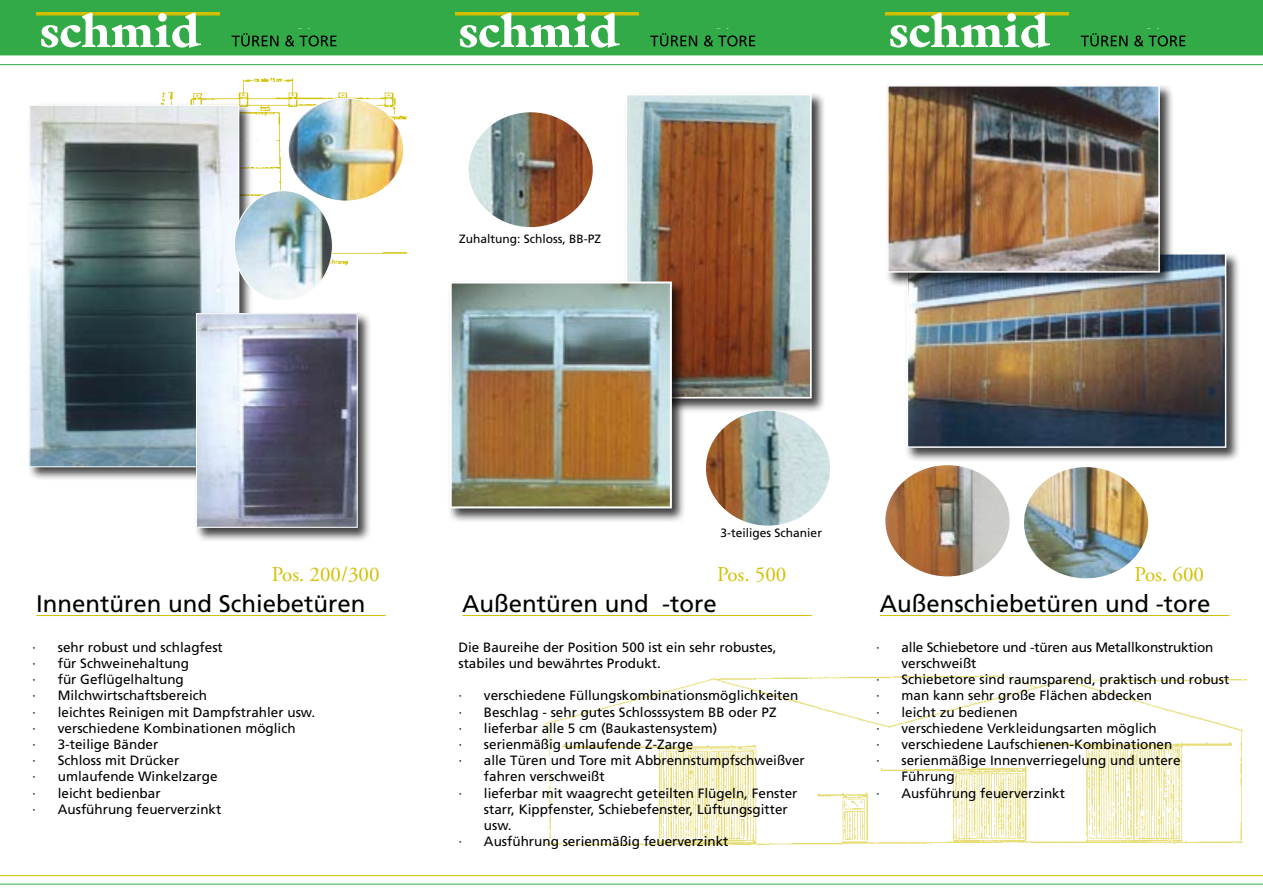
<style>
.page{position:relative;width:1263px;height:893px;background:#fff}
.page>*{position:absolute;margin:0;border:0;box-sizing:border-box;transform-origin:0 0}
.t1{font:24px "Frutiger";color:#000}
.t2{font:21px "Adobe Garamond";color:#d2c000}
.t3{font:13.5px/16.2px "Frutiger";color:#000}
.t4{font:12px "Frutiger";color:#000}
</style>
<div class="page">
<img style="left:543px;top:675px;width:703px;height:171px">
<img style="left:161px;top:78px;width:247px;height:188px">
<div style="left:623px;top:91px;width:210px;height:329px;background:#000;opacity:.75"></div>
<img style="left:628px;top:97px;width:181px;height:299px">
<div style="left:625px;top:94px;width:187px;height:305px;border:2px solid #fff"></div>
<div style="left:0;top:0;width:1263px;height:55px;background:#31aa47"></div>
<hr style="left:0;top:64px;width:1263px;height:1px;background:#31aa47">
<hr style="left:0;top:884px;width:1263px;height:1px;background:#31aa47">
<hr style="left:0;top:875px;width:1263px;height:1px;background:#d2c000">
<svg style="left:36px;top:12px;width:184px;height:4px"></svg>
<div style="left:36px;top:16px;width:184px;height:34px;background:#31aa47"></div>
<svg style="left:41px;top:12px;width:160px;height:36px"></svg>
<svg style="left:455px;top:12px;width:184px;height:4px"></svg>
<div style="left:454px;top:16px;width:185px;height:34px;background:#31aa47"></div>
<svg style="left:460px;top:12px;width:160px;height:36px"></svg>
<svg style="left:885px;top:12px;width:184px;height:4px"></svg>
<div style="left:885px;top:16px;width:184px;height:34px;background:#31aa47"></div>
<svg style="left:890px;top:12px;width:160px;height:36px"></svg>
<svg style="left:218px;top:29px;width:127px;height:17px;background:#288d3a"></svg>
<svg style="left:637px;top:29px;width:126px;height:17px;background:#288c3a"></svg>
<svg style="left:1067px;top:29px;width:127px;height:17px;background:#288d3a"></svg>
<div style="left:27px;top:103px;width:233px;height:385px;background:#000;opacity:.75"></div>
<img style="left:31px;top:107px;width:206px;height:358px">
<div style="left:29px;top:105px;width:210px;height:362px;border:1px solid #fff"></div>
<div style="left:194px;top:311px;width:184px;height:238px;background:#000;opacity:.75"></div>
<img style="left:198px;top:315px;width:158px;height:211px">
<div style="left:196px;top:313px;width:162px;height:215px;border:1px solid #fff"></div>
<hr style="left:36px;top:615px;width:350px;height:1px;background:#d2c000">
<hr style="left:462px;top:615px;width:350px;height:1px;background:#d2c000">
<hr style="left:880px;top:615px;width:349px;height:1px;background:#d2c000">
<img style="left:288px;top:98px;width:116px;height:103px">
<img style="left:234px;top:191px;width:98px;height:110px">
<div style="left:447px;top:279px;width:245px;height:250px;background:#000;opacity:.75"></div>
<img style="left:453px;top:284px;width:216px;height:221px">
<div style="left:450px;top:281px;width:222px;height:227px;border:2px solid #fff"></div>
<div style="left:904px;top:251px;width:343px;height:218px;background:#000;opacity:.75"></div>
<img style="left:910px;top:256px;width:313px;height:189px">
<div style="left:907px;top:253px;width:319px;height:195px;border:2px solid #fff"></div>
<div style="left:885px;top:83px;width:296px;height:210px;background:#000;opacity:.75"></div>
<img style="left:890px;top:88px;width:267px;height:182px">
<div style="left:887px;top:85px;width:273px;height:188px;border:2px solid #fff"></div>
<img style="left:469px;top:112px;width:124px;height:115px">
<img style="left:706px;top:411px;width:124px;height:115px">
<img style="left:885px;top:465px;width:124px;height:111px">
<img style="left:1024px;top:467px;width:124px;height:111px">
<p class="t4" style="left:459px;top:232px;width:144px">Zuhaltung: Schloss, BB-PZ</p>
<p class="t4" style="left:721px;top:526px;width:103px">3-teiliges Schanier</p>
<h2 class="t2" style="left:272px;top:563px;width:109px">Pos. 200/300</h2>
<h2 class="t2" style="left:717px;top:563px;width:71px">Pos. 500</h2>
<h2 class="t2" style="left:1134px;top:563px;width:71px">Pos. 600</h2>
<h1 class="t1" style="left:36px;top:590px;width:331px">Innentüren und Schiebetüren</h1>
<h1 class="t1" style="left:462px;top:590px;width:256px">Außentüren und -tore</h1>
<h1 class="t1" style="left:880px;top:590px;width:332px">Außenschiebetüren und -tore</h1>
<p class="t3" style="left:32px;top:639px;width:284px">· sehr robust und schlagfest<br>· für Schweinehaltung<br>· für Geflügelhaltung<br>· Milchwirtschaftsbereich<br>· leichtes Reinigen mit Dampfstrahler usw. · verschiedene Kombinationen möglich<br>· 3-teilige Bänder<br>· Schloss mit Drücker<br>· umlaufende Winkelzarge<br>· leicht bedienbar<br>· Ausführung feuerverzinkt</p>
<p class="t3" style="left:458px;top:639px;width:320px">Die Baureihe der Position 500 ist ein sehr robustes, stabiles und bewährtes Produkt.</p>
<p class="t3" style="left:458px;top:687px;width:341px">· verschiedene Füllungskombinationsmöglichkeiten</p>
<p class="t3" style="left:458px;top:704px;width:320px">· Beschlag - sehr gutes Schlosssystem BB oder PZ</p>
<p class="t3" style="left:458px;top:720px;width:260px">· lieferbar alle 5 cm (Baukastensystem)</p>
<p class="t3" style="left:458px;top:736px;width:236px">· serienmäßig umlaufende Z-Zarge</p>
<p class="t3" style="left:458px;top:752px;width:348px">· alle Türen und Tore mit Abbrennstumpfschweißver</p>
<p class="t3" style="left:484px;top:768px;width:122px">fahren verschweißt</p>
<p class="t3" style="left:458px;top:785px;width:341px">· lieferbar mit waagrecht geteilten Flügeln, Fenster</p>
<p class="t3" style="left:484px;top:801px;width:305px">starr, Kippfenster, Schiebefenster, Lüftungsgitter</p>
<p class="t3" style="left:484px;top:817px;width:29px">usw.</p>
<p class="t3" style="left:458px;top:833px;width:272px">· Ausführung serienmäßig feuerverzinkt</p>
<p class="t3" style="left:876px;top:639px;width:339px">· alle Schiebetore und -türen aus Metallkonstruktion</p>
<p class="t3" style="left:901px;top:655px;width:77px">verschweißt</p>
<p class="t3" style="left:876px;top:671px;width:355px">· Schiebetore sind raumsparend, praktisch und robust</p>
<p class="t3" style="left:876px;top:687px;width:278px">· man kann sehr große Flächen abdecken</p>
<p class="t3" style="left:876px;top:704px;width:143px">· leicht zu bedienen</p>
<p class="t3" style="left:876px;top:720px;width:282px">· verschiedene Verkleidungsarten möglich</p>
<p class="t3" style="left:876px;top:736px;width:298px">· verschiedene Laufschienen-Kombinationen</p>
<p class="t3" style="left:876px;top:752px;width:306px">· serienmäßige Innenverriegelung und untere</p>
<p class="t3" style="left:901px;top:768px;width:55px">Führung</p>
<p class="t3" style="left:876px;top:785px;width:191px">· Ausführung feuerverzinkt</p>
</div>
